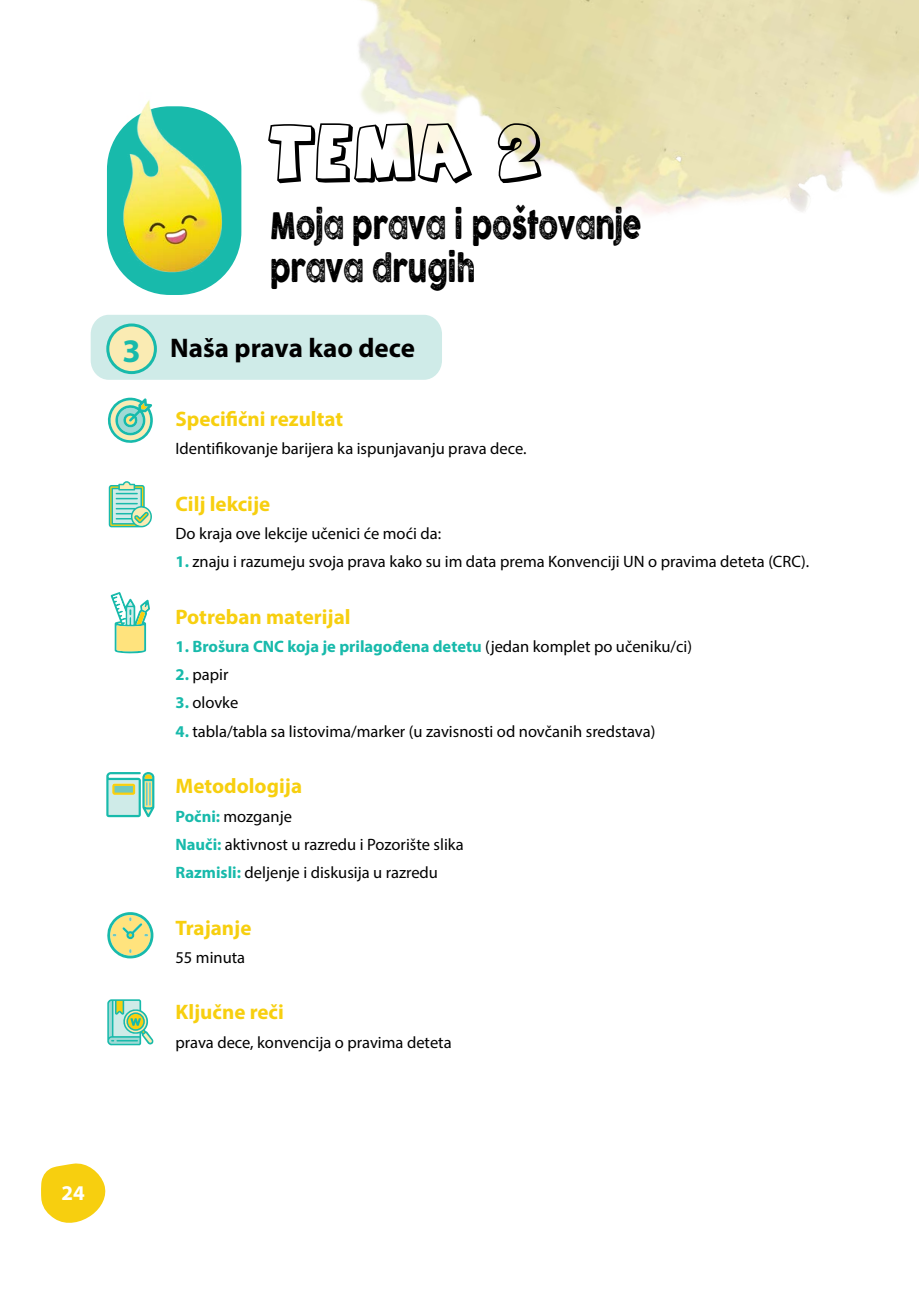
<style>
.page{position:relative;width:919px;height:1289px;background:#fff}
.page>*{position:absolute;margin:0;border:0;box-sizing:border-box;transform-origin:0 0}
.t1{font:54px "Agent Orange";color:#000}
.t2{font:36px/43.2px "COCOGOOSELETTERPRESS";letter-spacing:-.01em;color:#000;scale:.75 1}
.t3{font:700 33px "Myriad Pro";color:#18baab}
.t4{font:700 27px "Myriad Pro";color:#000}
.t5{font:700 21px "Myriad Pro";color:#f7cf0f}
.t6{font:700 21px "Myriad Pro";color:#fff}
.t7{font:16.5px/28.2px "Myriad Pro";color:#000}
.t8{font:700 16.5px "Myriad Pro";color:#18baab}
.s1{font-weight:700;color:#18baab}
.s2{font-weight:400;color:#000}
</style>
<div class="page">
<svg style="left:41px;top:1163px;width:65px;height:60px"></svg>
<div style="left:91px;top:315px;width:351px;height:65px;background:#cfebe8;border-radius:19px"></div>
<div style="left:108px;top:325px;width:47px;height:47px;background:#faebb3;border-radius:50%"></div>
<div style="left:106px;top:323px;width:51px;height:51px;border:3px solid #18baab;border-radius:50%"></div>
<svg style="left:107px;top:912px;width:46px;height:46px"></svg>
<svg style="left:107px;top:999px;width:46px;height:46px;background:#9cd9be"></svg>
<svg style="left:106px;top:772px;width:48px;height:45px;background:#9edac1"></svg>
<svg style="left:110px;top:592px;width:40px;height:61px"></svg>
<svg style="left:109px;top:481px;width:43px;height:46px"></svg>
<svg style="left:107px;top:397px;width:46px;height:46px"></svg>
<img style="left:186px;top:0;width:732px;height:295px">
<div style="left:107px;top:106px;width:134px;height:189px;background:#18baab;border-radius:63px"></div>
<img style="left:116px;top:93px;width:115px;height:187px">
<h3 class="t3" style="left:122px;top:329px;width:20px">3</h3>
<h1 class="t1" style="left:270px;top:122px;width:276px">TEMA 2</h1>
<h2 class="t2" style="left:270px;top:204px;width:497px">Moja prava i poštovanje prava drugih</h2>
<h3 class="t4" style="left:170px;top:330px;width:246px">Naša prava kao dece</h3>
<p class="t5" style="left:175px;top:405px;width:169px">Specifični rezultat</p>
<p class="t7" style="left:175px;top:434px;width:352px">Identifikovanje barijera ka ispunjavanju prava dece.</p>
<p class="t5" style="left:175px;top:490px;width:96px">Cilj lekcije</p>
<p class="t7" style="left:175px;top:519px;width:267px">Do kraja ove lekcije učenici će moći da:</p>
<p class="t7" style="left:175px;top:547px;width:635px"><span class="s1">1.</span> znaju i razumeju svoja prava kako su im data prema Konvenciji UN o pravima deteta (CRC).</p>
<p class="t5" style="left:175px;top:603px;width:176px">Potreban materijal</p>
<p class="t8" style="left:175px;top:635px;width:518px">1. Brošura CNC koja je prilagođena detetu <span class="s2">(jedan komplet po učeniku/ci)</span></p>
<p class="t7" style="left:175px;top:660px;width:54px"><span class="s1">2.</span> papir</p>
<p class="t7" style="left:175px;top:688px;width:64px"><span class="s1">3.</span> olovke</p>
<p class="t7" style="left:175px;top:716px;width:481px"><span class="s1">4.</span> tabla/tabla sa listovima/marker (u zavisnosti od novčanih sredstava)</p>
<p class="t5" style="left:175px;top:772px;width:128px">Metodologija</p>
<p class="t7" style="left:175px;top:801px;width:290px"><span class="s1">Počni:</span> mozganje<br><span class="s1">Nauči:</span> aktivnost u razredu i Pozorište slika<br><span class="s1">Razmisli:</span> deljenje i diskusija u razredu</p>
<p class="t5" style="left:175px;top:913px;width:77px">Trajanje</p>
<p class="t7" style="left:175px;top:943px;width:71px">55 minuta</p>
<p class="t5" style="left:175px;top:998px;width:110px">Ključne reči</p>
<p class="t7" style="left:175px;top:1027px;width:278px">prava dece, konvencija o pravima deteta</p>
<p class="t6" style="left:61px;top:1179px;width:25px">24</p>
</div>
